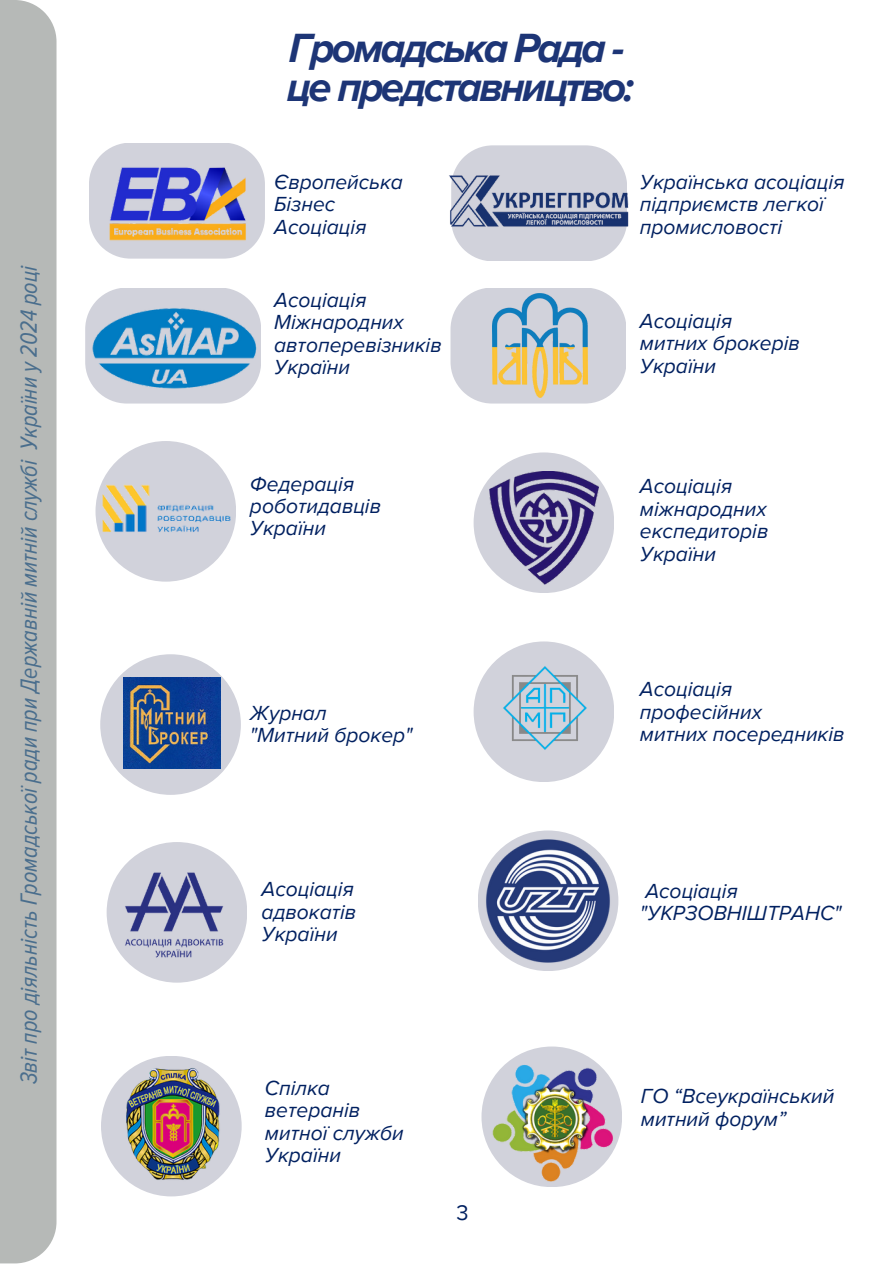
<style>
.page{position:relative;width:894px;height:1264px;background:#fff}
.page>*{position:absolute;margin:0;border:0;box-sizing:border-box;transform-origin:0 0}
.t1{font:italic 700 42px/39.3px "Proxima Nova";letter-spacing:-.06em;color:#1d3576}
.t2{font:italic 24px "Proxima Nova Cond";color:#4a6e8d}
.t3{font:21.75px "Proxima Nova";color:#002060}
.t4{font:italic 21px/22.5px "Proxima Nova";color:#002060}
</style>
<div class="page">
<div style="left:0;top:0;width:56px;height:1263px;background:#b6b9b7"></div>
<svg style="left:111px;top:143px;width:132px;height:116px"></svg>
<img style="left:89px;top:148px;width:176px;height:110px">
<svg style="left:101px;top:288px;width:145px;height:115px;background:#d5d6de"></svg>
<img style="left:85px;top:297px;width:176px;height:97px">
<div style="left:95px;top:441px;width:141px;height:140px;background:#d1d2db;border-radius:50%"></div>
<img style="left:95px;top:469px;width:139px;height:81px">
<div style="left:100px;top:654px;width:141px;height:140px;background:#d1d2db;border-radius:50%"></div>
<img style="left:124px;top:677px;width:96px;height:91px">
<div style="left:473px;top:641px;width:141px;height:141px;background:#d1d2db;border-radius:50%"></div>
<img style="left:503px;top:666px;width:84px;height:84px">
<img style="left:107px;top:847px;width:135px;height:135px">
<div style="left:481px;top:1046px;width:141px;height:141px;background:#d1d2db;border-radius:50%"></div>
<img style="left:485px;top:1060px;width:137px;height:123px">
<img style="left:101px;top:1056px;width:139px;height:141px">
<svg style="left:450px;top:288px;width:176px;height:115px;background:#d7d7df"></svg>
<svg style="left:454px;top:145px;width:171px;height:116px;background:#d7d8e0"></svg>
<img style="left:449px;top:168px;width:180px;height:66px">
<img style="left:478px;top:830px;width:141px;height:141px">
<div style="left:473px;top:452px;width:141px;height:141px;background:#d1d2db;border-radius:50%"></div>
<img style="left:489px;top:471px;width:109px;height:113px">
<img style="left:492px;top:294px;width:95px;height:103px">
<p class="t2" style="left:15px;top:1084px;width:820px;rotate:-90deg">Звіт про діяльність Громадськоїради при Державній митній службі України у 2024 році</p>
<p class="t1" style="left:287px;top:29px;width:349px">Громадська Рада - це представництво:</p>
<p class="t4" style="left:274px;top:171px;width:130px">Європейська<br>Бізнес<br>Асоціація</p>
<p class="t4" style="left:274px;top:289px;width:169px">Асоціація<br>Міжнародних автоперевізників<br>України</p>
<h2 class="t4" style="left:250px;top:473px;width:132px">Федерація роботидавців<br>України</h2>
<h1 class="t4" style="left:250px;top:702px;width:78px">Журнал</h1>
<p class="t4" style="left:250px;top:724px;width:164px">"Митний брокер"</p>
<p class="t4" style="left:261px;top:878px;width:94px">Асоціація</p>
<p class="t4" style="left:261px;top:900px;width:96px">адвокатів<br>України</p>
<p class="t4" style="left:265px;top:1077px;width:66px">Спілка</p>
<p class="t4" style="left:265px;top:1099px;width:140px">ветеранів митної служби<br>України</p>
<p class="t3" style="left:456px;top:1199px;width:14px">3</p>
<p class="t4" style="left:639px;top:171px;width:206px">Українська асоціація підприємств легкої промисловості</p>
<p class="t4" style="left:639px;top:310px;width:94px">Асоціація</p>
<p class="t4" style="left:639px;top:332px;width:161px">митних брокерів<br>України</p>
<p class="t4" style="left:639px;top:475px;width:130px">Асоціація міжнародних експедиторів<br>України</p>
<p class="t4" style="left:639px;top:678px;width:94px">Асоціація</p>
<p class="t4" style="left:639px;top:701px;width:123px">професійних</p>
<p class="t4" style="left:639px;top:723px;width:206px">митних посередників</p>
<p class="t4" style="left:639px;top:879px;width:203px">Асоціація "УКРЗОВНІШТРАНС"</p>
<p class="t4" style="left:640px;top:1085px;width:195px">ГО “Всеукраїнський митний форум”</p>
</div>
